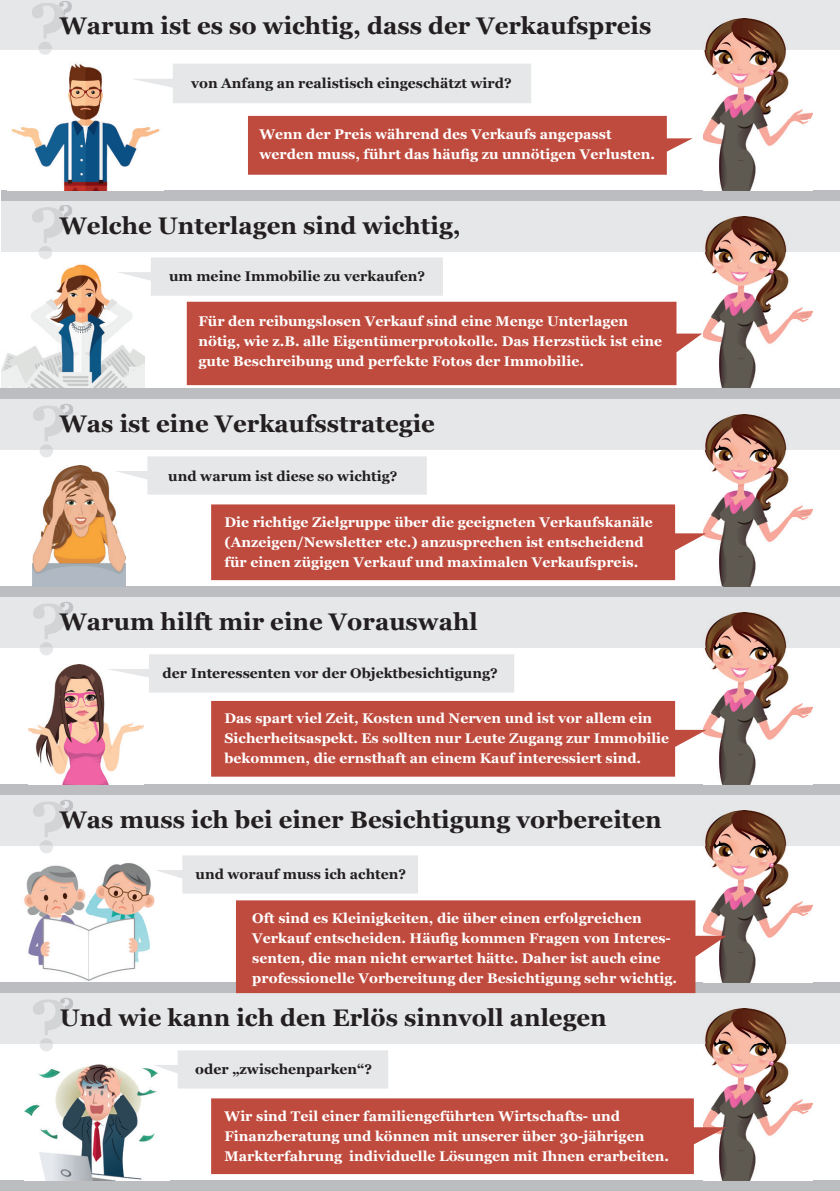
<style>
.page{position:relative;width:840px;height:1191px;background:#fff}
.page>*{position:absolute;margin:0;border:0;box-sizing:border-box;transform-origin:0 0}
.t1{font:700 72px "Georgia";color:#e6e7e9}
.t2{font:700 28.8px "Georgia";color:#c0c1c4}
.t3{font:700 24px "Georgia";color:#231f20}
.t4{font:700 14px/20px "Georgia";color:#fff}
.t5{font:700 14px "Georgia";color:#231f20}
</style>
<div class="page">
<div style="left:0;top:398px;width:839px;height:51px;background:#e6e7e9"></div>
<div style="left:0;top:596px;width:839px;height:51px;background:#e6e7e9"></div>
<div style="left:0;top:794px;width:839px;height:51px;background:#e6e7e9"></div>
<div style="left:0;top:992px;width:839px;height:51px;background:#e6e7e9"></div>
<div style="left:1px;top:200px;width:838px;height:51px;background:#e6e7e9"></div>
<div style="left:1px;top:190px;width:838px;height:10px;background:#bcbdc0"></div>
<div style="left:0;top:388px;width:839px;height:10px;background:#bcbdc0"></div>
<div style="left:0;top:586px;width:839px;height:10px;background:#bcbdc0"></div>
<div style="left:0;top:784px;width:839px;height:10px;background:#bcbdc0"></div>
<div style="left:0;top:982px;width:839px;height:10px;background:#bcbdc0"></div>
<div style="left:0;top:1180px;width:839px;height:11px;background:#bcbdc0"></div>
<div style="left:0;top:0;width:839px;height:49px;background:#e6e7e9"></div>
<img style="left:11px;top:63px;width:149px;height:127px">
<img style="left:1px;top:264px;width:143px;height:124px">
<img style="left:33px;top:466px;width:93px;height:120px">
<img style="left:28px;top:664px;width:115px;height:120px">
<img style="left:24px;top:863px;width:131px;height:118px">
<img style="left:24px;top:1064px;width:133px;height:116px">
<img style="left:702px;top:19px;width:109px;height:171px">
<img style="left:702px;top:217px;width:109px;height:171px">
<img style="left:702px;top:415px;width:109px;height:171px">
<img style="left:702px;top:586px;width:109px;height:1px">
<img style="left:702px;top:613px;width:109px;height:171px">
<img style="left:702px;top:811px;width:109px;height:171px">
<img style="left:702px;top:982px;width:109px;height:1px">
<img style="left:702px;top:1008px;width:109px;height:172px">
<svg style="left:131px;top:64px;width:400px;height:39px;background:#e8e9eb"></svg>
<svg style="left:116px;top:257px;width:326px;height:39px;background:#e8e9eb"></svg>
<svg style="left:115px;top:456px;width:311px;height:38px;background:#e8e9eb"></svg>
<svg style="left:106px;top:654px;width:408px;height:38px;background:#e8e9eb"></svg>
<svg style="left:156px;top:855px;width:262px;height:38px;background:#e8e9eb"></svg>
<svg style="left:153px;top:1050px;width:235px;height:38px;background:#e8e9ea"></svg>
<div style="left:248px;top:116px;width:444px;height:59px;background:#bf4b3e"></div>
<div style="left:187px;top:302px;width:514px;height:83px;background:#bf4b3e"></div>
<svg style="left:211px;top:504px;width:495px;height:76px;background:#c25448"></svg>
<div style="left:211px;top:701px;width:495px;height:75px;background:#bf4b3e"></div>
<div style="left:236px;top:900px;width:490px;height:93px;background:#bf4b3e"></div>
<svg style="left:211px;top:1098px;width:515px;height:76px;background:#c05346"></svg>
<svg style="left:59px;top:3px;width:6px;height:18px"></svg>
<svg style="left:59px;top:207px;width:6px;height:19px"></svg>
<svg style="left:60px;top:405px;width:6px;height:19px"></svg>
<svg style="left:60px;top:603px;width:6px;height:19px"></svg>
<img style="left:40px;top:848px;width:13px;height:5px">
<svg style="left:60px;top:801px;width:6px;height:19px"></svg>
<svg style="left:60px;top:999px;width:6px;height:19px"></svg>
<h2 class="t2" style="left:58px;top:-11px;width:17px">?</h2>
<h1 class="t1" style="left:29px;top:-25px;width:41px">?</h1>
<h3 class="t3" style="left:60px;top:8px;width:592px">Warum ist es so wichtig, dass der Verkaufspreis</h3>
<p class="t5" style="left:191px;top:72px;width:322px">von Anfang an realistisch eingeschätzt wird?</p>
<p class="t4" style="left:259px;top:123px;width:397px">Wenn der Preis während des Verkaufs angepasst werden muss, führt das häufig zu unnötigen Verlusten.</p>
<h2 class="t2" style="left:58px;top:194px;width:17px">?</h2>
<h1 class="t1" style="left:29px;top:179px;width:41px">?</h1>
<h3 class="t3" style="left:60px;top:208px;width:402px">Welche Unterlagen sind wichtig,</h3>
<p class="t5" style="left:169px;top:266px;width:257px">um meine Immobilie zu verkaufen?</p>
<p class="t4" style="left:198px;top:310px;width:464px">Für den reibungslosen Verkauf sind eine Menge Unterlagen nötig, wie z.B. alle Eigentümerprotokolle. Das Herzstück ist eine gute Beschreibung und perfekte Fotos der Immobilie.</p>
<h2 class="t2" style="left:59px;top:392px;width:17px">?</h2>
<h1 class="t1" style="left:30px;top:377px;width:41px">?</h1>
<h3 class="t3" style="left:60px;top:405px;width:376px">Was ist eine Verkaufsstrategie</h3>
<p class="t5" style="left:168px;top:466px;width:231px">und warum ist diese so wichtig?</p>
<p class="t4" style="left:224px;top:511px;width:429px">Die richtige Zielgruppe über die geeigneten Verkaufskanäle (Anzeigen/Newsletter etc.) anzusprechen ist entscheidend für einen zügigen Verkauf und maximalen Verkaufspreis.</p>
<h2 class="t2" style="left:59px;top:590px;width:17px">?</h2>
<h1 class="t1" style="left:30px;top:575px;width:41px">?</h1>
<h3 class="t3" style="left:60px;top:603px;width:419px">Warum hilft mir eine Vorauswahl</h3>
<p class="t5" style="left:162px;top:662px;width:336px">der Interessenten vor der Objektbesichtigung?</p>
<p class="t4" style="left:224px;top:707px;width:446px">Das spart viel Zeit, Kosten und Nerven und ist vor allem ein<br>Sicherheitsaspekt. Es sollten nur Leute Zugang zur Immobilie bekommen, die ernsthaft an einem Kauf interessiert sind.</p>
<h2 class="t2" style="left:59px;top:788px;width:17px">?</h2>
<h1 class="t1" style="left:30px;top:773px;width:41px">?</h1>
<h3 class="t3" style="left:60px;top:801px;width:603px">Was muss ich bei einer Besichtigung vorbereiten</h3>
<p class="t5" style="left:195px;top:863px;width:212px">und worauf muss ich achten?</p>
<p class="t4" style="left:252px;top:907px;width:426px">Oft sind es Kleinigkeiten, die über einen erfolgreichen Verkauf entscheiden. Häufig kommen Fragen von Interes&shy;senten, die man nicht erwartet hätte. Daher ist auch eine professionelle Vorbereitung der Besichtigung sehr wichtig.</p>
<h2 class="t2" style="left:59px;top:986px;width:17px">?</h2>
<h1 class="t1" style="left:30px;top:971px;width:41px">?</h1>
<h3 class="t3" style="left:60px;top:999px;width:548px">Und wie kann ich den Erlös sinnvoll anlegen</h3>
<p class="t5" style="left:195px;top:1058px;width:178px">oder „zwischenparken“?</p>
<p class="t4" style="left:224px;top:1105px;width:446px">Wir sind Teil einer familiengeführten Wirtschafts- und<br>Finanzberatung und können mit unserer über 30-jährigen<br>Markterfahrung individuelle Lösungen mit Ihnen erarbeiten.</p>
</div>
